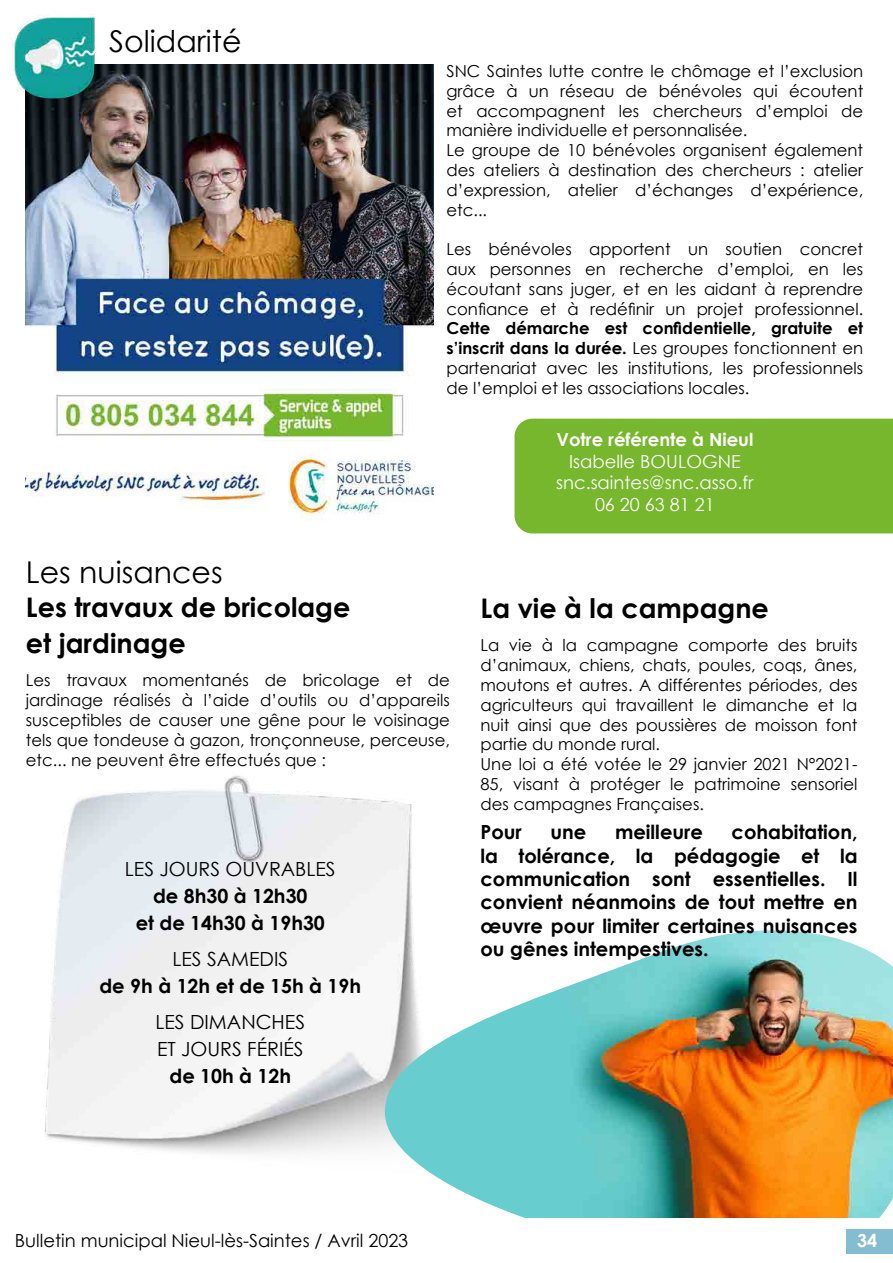
<style>
.page{position:relative;width:893px;height:1263px;background:#fff}
.page>*{position:absolute;margin:0;border:0;box-sizing:border-box;transform-origin:0 0}
.t1{font:30px "Century Gothic";color:#000}
.t2{font:700 27px/36px "Century Gothic";color:#000}
.t3{font:700 19.5px/23.4px "Century Gothic";color:#000;text-align:center}
.t4{font:19.5px/27px "Century Gothic";color:#000}
.t5{font:18px/21.6px "Century Gothic";color:#fff;text-align:center}
.t6{font:18px "Century Gothic";color:#000}
.t7{font:700 18px "Century Gothic";color:#fff}
.t8{font:16.5px/19.8px "Century Gothic";color:#000;text-align:justify}
.s1{font-weight:700}
</style>
<div class="page">
<div style="left:514px;top:419px;width:379px;height:114px;background:#77b72d"></div>
<img style="left:45px;top:776px;width:368px;height:378px">
<img style="left:385px;top:930px;width:508px;height:288px">
<div style="left:846px;top:1229px;width:47px;height:24px;background:#84bcd2"></div>
<img style="left:26px;top:65px;width:407px;height:456px">
<img style="left:11px;top:16px;width:86px;height:84px">
<h1 class="t1" style="left:109px;top:20px;width:134px">Solidarité</h1>
<h1 class="t1" style="left:26px;top:551px;width:198px">Les nuisances</h1>
<p class="t8" style="left:446px;top:61px;width:418px;text-align:left">SNC Saintes lutte contre le chômage et l’exclusion grâce à un réseau de bénévoles qui écoutent et accompagnent les chercheurs d’emploi de manière individuelle et personnalisée.<br>Le groupe de 10 bénévoles organisent également des ateliers à destination des chercheurs : atelier d’expression, atelier d’échanges d’expérience, etc...</p>
<p class="t8" style="left:446px;top:239px;width:418px">Les bénévoles apportent un soutien concret aux personnes en recherche d’emploi, en les écoutant sans juger, et en les aidant à reprendre confiance et à redéfinir un projet professionnel.</p>
<p class="t8" style="left:446px;top:318px;width:418px"><span class="s1">Cette démarche est confidentielle, gratuite et s’inscrit dans la durée.</span> Les groupes fonctionnent en partenariat avec les institutions, les professionnels de l’emploi et les associations locales.</p>
<p class="t7" style="left:556px;top:426px;width:198px">Votre référente à Nieul</p>
<p class="t5" style="left:556px;top:450px;width:199px">Isabelle BOULOGNE snc.saintes@snc.asso.fr<br>06 20 63 81 21</p>
<h2 class="t2" style="left:26px;top:588px;width:326px">Les travaux de bricolage et jardinage</h2>
<p class="t8" style="left:26px;top:670px;width:426px">Les travaux momentanés de bricolage et de jardinage réalisés à l’aide d’outils ou d’appareils susceptibles de causer une gêne pour le voisinage tels que tondeuse à gazon, tronçonneuse, perceuse, etc... ne peuvent être effectués que :</p>
<p class="t4" style="left:125px;top:855px;width:212px">LES JOURS OUVRABLES</p>
<p class="t3" style="left:136px;top:881px;width:191px;line-height:27px">de 8h30 à 12h30<br>et de 14h30 à 19h30</p>
<p class="t4" style="left:172px;top:945px;width:117px">LES SAMEDIS</p>
<p class="t3" style="left:99px;top:973px;width:263px">de 9h à 12h et de 15h à 19h</p>
<p class="t4" style="left:155px;top:1008px;width:151px">LES DIMANCHES<br>ET JOURS FÉRIÉS</p>
<p class="t3" style="left:169px;top:1063px;width:123px">de 10h à 12h</p>
<h2 class="t2" style="left:480px;top:589px;width:290px">La vie à la campagne</h2>
<p class="t8" style="left:480px;top:635px;width:379px;text-align:left">La vie à la campagne comporte des bruits d’animaux, chiens, chats, poules, coqs, ânes, moutons et autres. A différentes périodes, des agriculteurs qui travaillent le dimanche et la nuit ainsi que des poussières de moisson font partie du monde rural.<br>Une loi a été votée le 29 janvier 2021 N°2021- 85, visant à protéger le patrimoine sensoriel des campagnes Françaises.</p>
<p class="t3" style="left:480px;top:819px;width:379px;text-align:justify;text-indent:251px">cohabitation, la tolérance, la pédagogie et la communication sont essentielles. Il convient néanmoins de tout mettre en œuvre pour limiter certaines nuisances ou gênes intempestives.</p>
<p class="t3" style="left:480px;top:819px;width:43px">Pour</p>
<p class="t3" style="left:551px;top:819px;width:37px">une</p>
<p class="t3" style="left:615px;top:819px;width:89px">meilleure</p>
<p class="t6" style="left:15px;top:1228px;width:395px">Bulletin municipal Nieul-lès-Saintes / Avril 2023</p>
<p class="t7" style="left:857px;top:1227px;width:22px">34</p>
</div>
